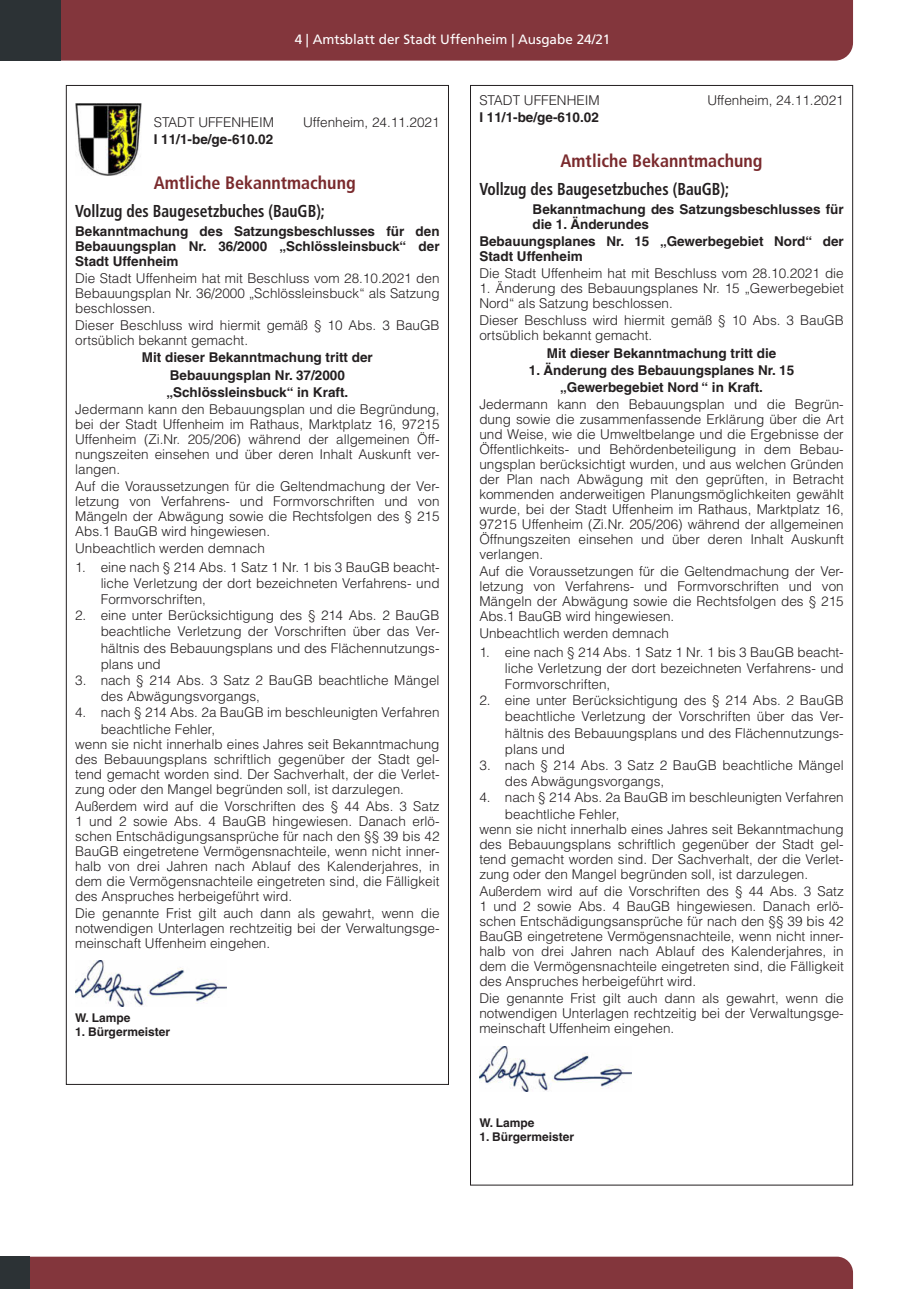
<style>
.page{position:relative;width:919px;height:1289px;background:#fff}
.page>*{position:absolute;margin:0;border:0;box-sizing:border-box;transform-origin:0 0}
.t1{font:700 condensed 18px "Frutiger LT";color:#7a2a2d}
.t2{font:700 condensed 17.25px "Frutiger LT";color:#231f20;scale:.9 1}
.t3{font:300 13.5px/15px "Helvetica LT";color:#231f20;text-align:justify}
.t4{font:700 13.5px/15px "Helvetica LT";color:#231f20}
.t5{font:13.5px "Frutiger LT";color:#fff}
.t6{font:700 12px "Helvetica LT";color:#231f20}
</style>
<div class="page">
<div style="left:30px;top:1256px;width:823px;height:32px;background:#83363c"></div>
<div style="left:0;top:1256px;width:30px;height:32px;background:#2c3235"></div>
<div style="left:61px;top:0;width:792px;height:61px;background:#83363c"></div>
<div style="left:0;top:0;width:61px;height:61px;background:#2c3235"></div>
<img style="left:479px;top:1046px;width:152px;height:45px">
<img style="left:75px;top:104px;width:67px;height:71px">
<img style="left:75px;top:960px;width:152px;height:46px">
<p class="t5" style="left:295px;top:32px;width:317px">4 | Amtsblatt der Stadt Uffenheim | Ausgabe 24/21</p>
<p class="t3" style="left:154px;top:115px;width:122px">STADT UFFENHEIM</p>
<p class="t3" style="left:303px;top:115px;width:138px">Uffenheim, 24. 11.2021</p>
<p class="t4" style="left:154px;top:132px;width:121px">I 11/1-be/ge-610.02</p>
<h1 class="t1" style="left:154px;top:172px;width:203px">Amtliche Bekanntmachung</h1>
<p class="t2" style="left:75px;top:200px;width:279px">Vollzug des Baugesetzbuches (BauGB);</p>
<p class="t4" style="left:75px;top:223px;width:366px;text-align:justify">Bekanntmachung des Satzungsbeschlusses für den Bebauungsplan Nr. 36/2000 „Schlössleinsbuck“ der Stadt Uffenheim</p>
<p class="t3" style="left:75px;top:271px;width:366px">Die Stadt Uffenheim hat mit Beschluss vom 28. 10. 2021 den Bebauungsplan Nr. 36/2000 „Schlössleinsbuck“ als Satzung beschlossen.</p>
<p class="t3" style="left:75px;top:318px;width:366px">Dieser Beschluss wird hiermit gemäß § 10 Abs. 3 BauGB ortsüblich bekannt gemacht.</p>
<p class="t4" style="left:142px;top:349px;width:232px;line-height:17.1px;text-align:center">Mit dieser Bekanntmachung tritt der<br>Bebauungsplan Nr. 37/2000 „Schlössleinsbuck“ in Kraft.</p>
<p class="t3" style="left:75px;top:401px;width:366px">Jedermann kann den Bebauungsplan und die Begründung, bei der Stadt Uffenheim im Rathaus, Marktplatz 16, 97215<br>Uffenheim (Zi. Nr. 205/206) während der allgemeinen Öff&shy;nungszeiten einsehen und über deren Inhalt Auskunft ver&shy;langen.</p>
<p class="t3" style="left:75px;top:478px;width:366px">Auf die Voraussetzungen für die Geltendmachung der Ver&shy;letzung von Verfahrens- und Formvorschriften und von Mängeln der Abwägung sowie die Rechtsfolgen des § 215<br>Abs. 1 BauGB wird hingewiesen.</p>
<p class="t3" style="left:75px;top:540px;width:191px">Unbeachtlich werden demnach</p>
<p class="t3" style="left:101px;top:558px;width:340px;line-height:16.2px;text-indent:-26px">1. eine nach § 214 Abs. 1 Satz 1 Nr. 1 bis 3 BauGB beacht&shy;liche Verletzung der dort bezeichneten Verfahrens- und Formvorschriften,</p>
<p class="t3" style="left:101px;top:607px;width:340px;line-height:16.2px;text-indent:-26px">2. eine unter Berücksichtigung des § 214 Abs. 2 BauGB beachtliche Verletzung der Vorschriften über das Ver&shy;hältnis des Bebauungsplans und des Flächennutzungs&shy;plans und</p>
<p class="t3" style="left:101px;top:672px;width:340px;line-height:16.2px;text-indent:-26px">3. nach § 214 Abs. 3 Satz 2 BauGB beachtliche Mängel des Abwägungsvorgangs,</p>
<p class="t3" style="left:75px;top:705px;width:366px">4. nach § 214 Abs. 2a BauGB im beschleunigten Verfahren</p>
<p class="t3" style="left:101px;top:721px;width:116px">beachtliche Fehler,</p>
<p class="t3" style="left:75px;top:736px;width:366px">wenn sie nicht innerhalb eines Jahres seit Bekanntmachung</p>
<p class="t3" style="left:75px;top:751px;width:366px">des Bebauungsplans schriftlich gegenüber der Stadt gel-</p>
<p class="t3" style="left:75px;top:766px;width:366px">tend gemacht worden sind. Der Sachverhalt, der die Verlet-</p>
<p class="t3" style="left:75px;top:781px;width:327px">zung oder den Mangel begründen soll, ist darzulegen.</p>
<p class="t3" style="left:75px;top:798px;width:366px">Außerdem wird auf die Vorschriften des § 44 Abs. 3 Satz 1 und 2 sowie Abs. 4 BauGB hingewiesen. Danach erlö&shy;schen Entschädigungsansprüche für nach den §§ 39 bis 42<br>BauGB eingetretene Vermögensnachteile, wenn nicht inner&shy;halb von drei Jahren nach Ablauf des Kalenderjahres, in dem die Vermögensnachteile eingetreten sind, die Fälligkeit des Anspruches herbeigeführt wird.</p>
<p class="t3" style="left:75px;top:905px;width:366px">Die genannte Frist gilt auch dann als gewahrt, wenn die notwendigen Unterlagen rechtzeitig bei der Verwaltungsge&shy;meinschaft Uffenheim eingehen.</p>
<p class="t6" style="left:75px;top:1010px;width:57px">W. Lampe</p>
<p class="t6" style="left:75px;top:1024px;width:96px">1. Bürgermeister</p>
<p class="t3" style="left:479px;top:93px;width:122px">STADT UFFENHEIM</p>
<p class="t3" style="left:707px;top:93px;width:138px">Uffenheim, 24. 11.2021</p>
<p class="t4" style="left:479px;top:110px;width:121px">I 11/1-be/ge-610.02</p>
<h1 class="t1" style="left:560px;top:150px;width:203px">Amtliche Bekanntmachung</h1>
<p class="t2" style="left:479px;top:178px;width:279px">Vollzug des Baugesetzbuches (BauGB);</p>
<p class="t4" style="left:532px;top:201px;width:313px">Bekanntmachung des Satzungsbeschlusses für die 1. Änderundes</p>
<p class="t4" style="left:479px;top:233px;width:366px">Bebauungsplanes Nr. 15 „Gewerbegebiet Nord“ der<br>Stadt Uffenheim</p>
<p class="t3" style="left:479px;top:266px;width:366px">Die Stadt Uffenheim hat mit Beschluss vom 28. 10. 2021 die</p>
<p class="t3" style="left:479px;top:281px;width:366px">1. Änderung des Bebauungsplanes Nr. 15 „Gewerbegebiet<br>Nord“ als Satzung beschlossen.</p>
<p class="t3" style="left:479px;top:313px;width:366px">Dieser Beschluss wird hiermit gemäß § 10 Abs. 3 BauGB ortsüblich bekannt gemacht.</p>
<p class="t4" style="left:546px;top:345px;width:231px">Mit dieser Bekanntmachung tritt die</p>
<p class="t4" style="left:529px;top:361px;width:267px;line-height:17.1px;text-align:center">1. Änderung des Bebauungsplanes Nr. 15 „Gewerbegebiet Nord “ in Kraft.</p>
<p class="t3" style="left:479px;top:396px;width:366px">Jedermann kann den Bebauungsplan und die Begrün&shy;dung sowie die zusammenfassende Erklärung über die Art und Weise, wie die Umweltbelange und die Ergebnisse der Öffentlichkeits- und Behördenbeteiligung in dem Bebau&shy;ungsplan berücksichtigt wurden, und aus welchen Gründen der Plan nach Abwägung mit den geprüften, in Betracht kommenden anderweitigen Planungsmöglichkeiten gewählt wurde, bei der Stadt Uffenheim im Rathaus, Marktplatz 16, 97215 Uffenheim (Zi. Nr. 205/206) während der allgemeinen Öffnungszeiten einsehen und über deren Inhalt Auskunft verlangen.</p>
<p class="t3" style="left:479px;top:563px;width:366px">Auf die Voraussetzungen für die Geltendmachung der Ver&shy;letzung von Verfahrens- und Formvorschriften und von Mängeln der Abwägung sowie die Rechtsfolgen des § 215<br>Abs. 1 BauGB wird hingewiesen.</p>
<p class="t3" style="left:479px;top:626px;width:191px">Unbeachtlich werden demnach</p>
<p class="t3" style="left:505px;top:643px;width:340px;line-height:16.2px;text-indent:-26px">1. eine nach § 214 Abs. 1 Satz 1 Nr. 1 bis 3 BauGB beacht&shy;liche Verletzung der dort bezeichneten Verfahrens- und Formvorschriften,</p>
<p class="t3" style="left:505px;top:692px;width:340px;line-height:16.2px;text-indent:-26px">2. eine unter Berücksichtigung des § 214 Abs. 2 BauGB beachtliche Verletzung der Vorschriften über das Ver&shy;hältnis des Bebauungsplans und des Flächennutzungs&shy;plans und</p>
<p class="t3" style="left:505px;top:757px;width:340px;line-height:16.2px;text-indent:-26px">3. nach § 214 Abs. 3 Satz 2 BauGB beachtliche Mängel des Abwägungsvorgangs,</p>
<p class="t3" style="left:479px;top:790px;width:366px">4. nach § 214 Abs. 2a BauGB im beschleunigten Verfahren</p>
<p class="t3" style="left:505px;top:806px;width:116px">beachtliche Fehler,</p>
<p class="t3" style="left:479px;top:821px;width:366px">wenn sie nicht innerhalb eines Jahres seit Bekanntmachung</p>
<p class="t3" style="left:479px;top:836px;width:366px">des Bebauungsplans schriftlich gegenüber der Stadt gel-</p>
<p class="t3" style="left:479px;top:851px;width:366px">tend gemacht worden sind. Der Sachverhalt, der die Verlet-</p>
<p class="t3" style="left:479px;top:866px;width:327px">zung oder den Mangel begründen soll, ist darzulegen.</p>
<p class="t3" style="left:479px;top:883px;width:366px">Außerdem wird auf die Vorschriften des § 44 Abs. 3 Satz 1 und 2 sowie Abs. 4 BauGB hingewiesen. Danach erlö&shy;schen Entschädigungsansprüche für nach den §§ 39 bis 42<br>BauGB eingetretene Vermögensnachteile, wenn nicht inner&shy;halb von drei Jahren nach Ablauf des Kalenderjahres, in dem die Vermögensnachteile eingetreten sind, die Fälligkeit des Anspruches herbeigeführt wird.</p>
<p class="t3" style="left:479px;top:990px;width:366px">Die genannte Frist gilt auch dann als gewahrt, wenn die notwendigen Unterlagen rechtzeitig bei der Verwaltungsge&shy;meinschaft Uffenheim eingehen.</p>
<p class="t6" style="left:479px;top:1115px;width:57px">W. Lampe</p>
<p class="t6" style="left:479px;top:1128px;width:96px">1. Bürgermeister</p>
</div>
